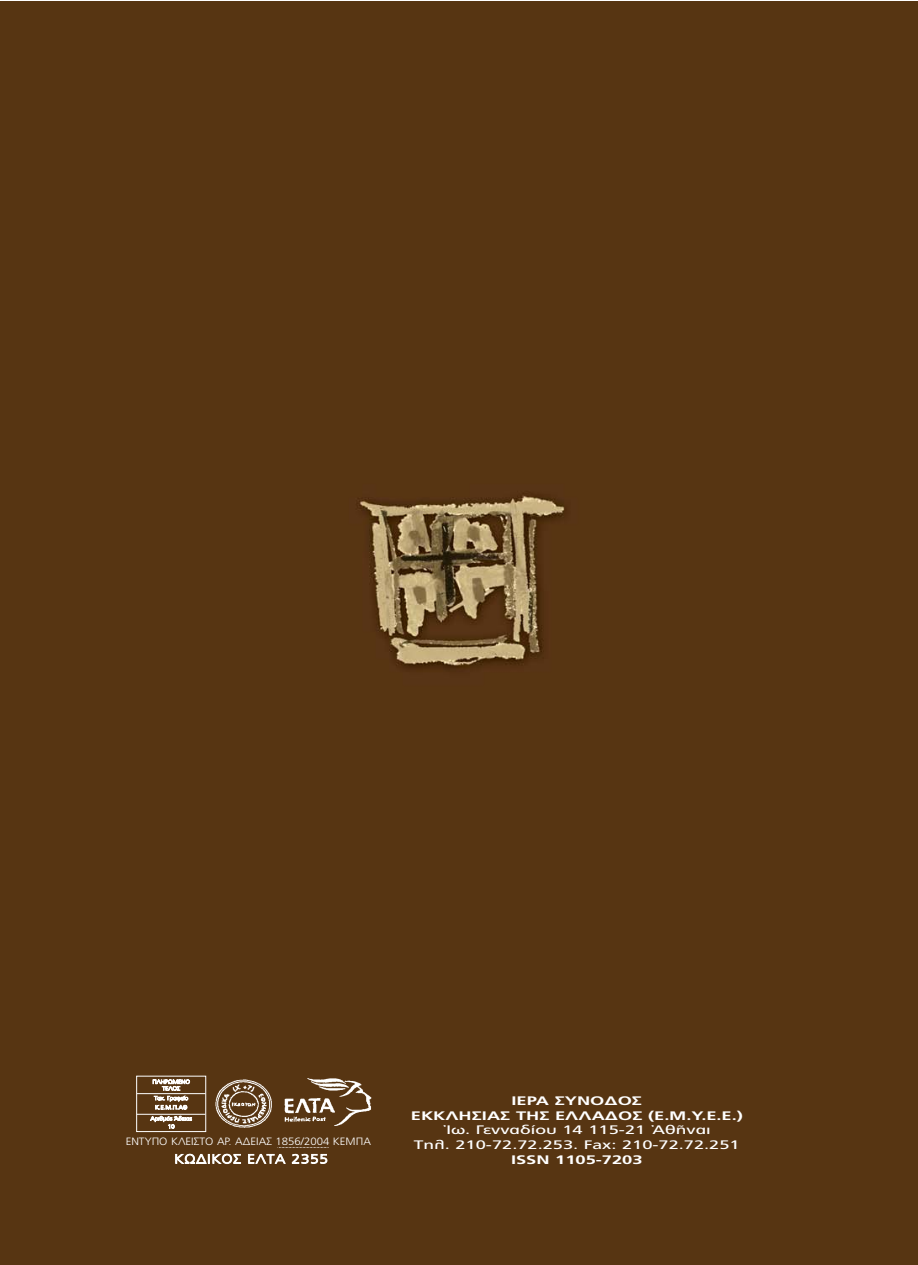
<style>
.page{position:relative;width:918px;height:1265px;background:#fff}
.page>*{position:absolute;margin:0;border:0;box-sizing:border-box;transform-origin:0 0}
.t1{font:300 12.78px "PF Catalog Poly";letter-spacing:.055em;color:#fff;scale:1.19 1}
.t2{font:12.25px/14.9px "PF Catalog Poly";color:#fff;text-align:center;scale:1.48 1}
.t3{font:700 12.25px/14.9px "PF Catalog Poly";color:#fff;text-align:center;scale:1.48 1}
.t4{font:700 12.25px "PF Catalog";color:#fff;scale:1.48 1}
.t5{font:300 10.5px "PF Catalog Poly";color:#fff;scale:1.08 1}
.t6{font:300 5.6px/6.6px "PF Catalog Poly";letter-spacing:-.005em;color:#fff;text-align:center;scale:1.13 1}
.s1{font-family:"PF Catalog"}
</style>
<div class="page">
<div style="left:0;top:1px;width:917px;height:1264px;background:#573512"></div>
<div style="left:136px;top:1076px;width:70px;height:56px;border:1px solid #fff"></div>
<hr style="left:137px;top:1093px;width:69px;height:1px;background:#fff">
<hr style="left:137px;top:1114px;width:68px;height:1px;background:#fff">
<svg style="left:277px;top:1147px;width:52px;height:1px"></svg>
<img style="left:212px;top:1075px;width:166px;height:56px">
<p class="t6" style="left:152px;top:1078px;width:35px">¶§HPøMENO<br>TE§O™</p>
<p class="t6" style="left:168px;top:1123px;width:8px">10</p>
<p class="t6" style="left:154px;top:1095px;width:32px">T·¯. °Ú·ÊÂ›Ô</p>
<p class="t6" style="left:150px;top:1115px;width:38px">AÚÈıÌfi˜ Õ‰ÂÈ·˜</p>
<p class="t6" style="left:155px;top:1104px;width:30px">K.E.M.¶.A£</p>
<p class="t5" style="left:126px;top:1136px;width:229px">ENTY¶O K§EI™TO AP. A¢EIA™ 1856/2004 KEM¶A</p>
<p class="t1" style="left:174px;top:1151px;width:131px">Kø¢IKO™ E§TA 2355</p>
<p class="t3" style="left:411px;top:1093px;width:226px">IEPA ™YNO¢O™<br>EKK§H™IA™ TH™ E§§A¢O™ (E.M.Y.E.E.)</p>
<p class="t2" style="left:414px;top:1123px;width:222px">\Iˆ. °ÂÓÓ·‰›Ô˘ 14 115-21 \AıÉÓ·È<br>TËÏ. 210-72.72.253. <span class="s1">Fax: 210-72.72.251</span></p>
<p class="t4" style="left:511px;top:1155px;width:90px">ISSN 1105-7203</p>
</div>
